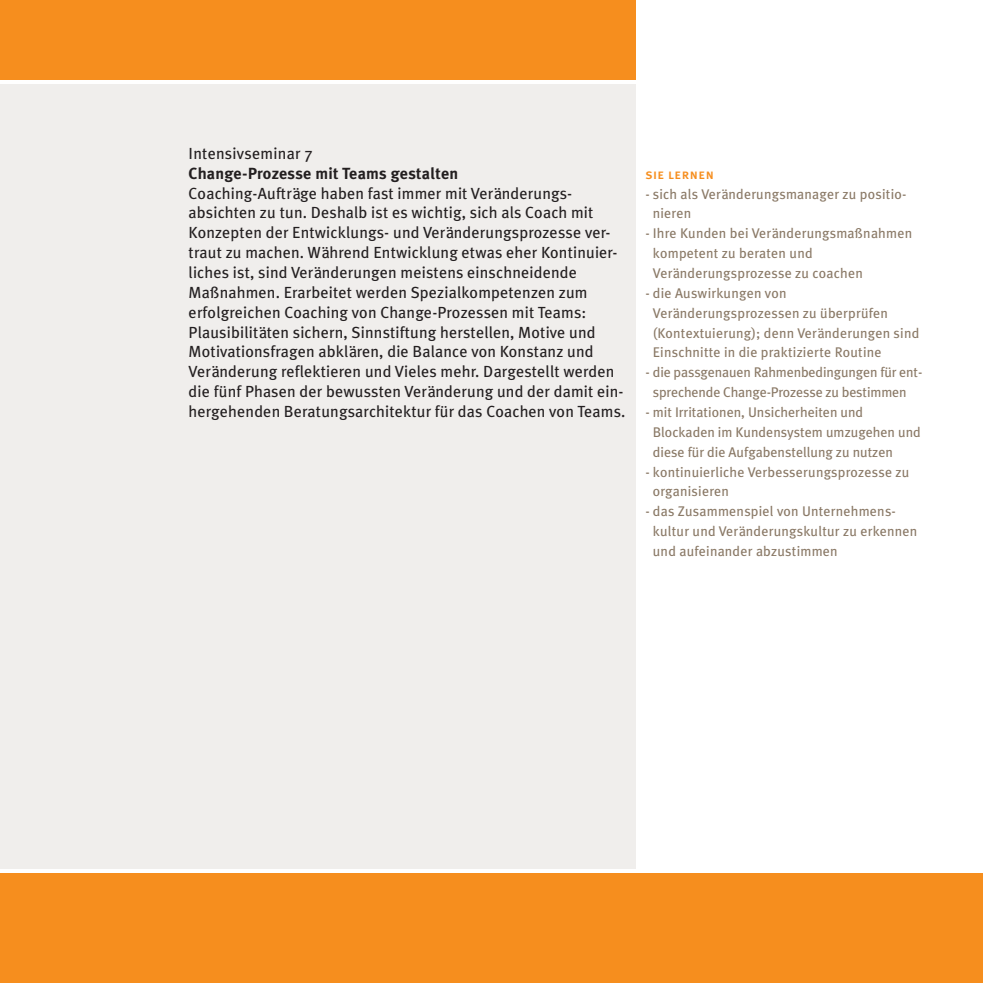
<style>
.page{position:relative;width:983px;height:983px;background:#fff}
.page>*{position:absolute;margin:0;border:0;box-sizing:border-box;transform-origin:0 0}
.t1{font:16.1px/19.8px "Meta Plus";letter-spacing:.01em;color:#231f20}
.t2{font:700 16.1px "Meta Plus";letter-spacing:.015em;color:#231f20}
.t3{font:14px/19.8px "Meta Plus";letter-spacing:.015em;color:#8a7966}
.t4{font:14px/19.8px "Meta Plus";letter-spacing:-.01em;color:#8a7966;text-align:center}
.t5{font:14px "Meta Plus Medium Caps";letter-spacing:.03em;color:#f68e1e}
</style>
<div class="page">
<div style="left:0;top:0;width:635px;height:79px;background:#f68e1e"></div>
<div style="left:0;top:84px;width:635px;height:784px;background:#f0eeec"></div>
<div style="left:0;top:873px;width:982px;height:109px;background:#f68e1e"></div>
<p class="t1" style="left:189px;top:143px;width:125px">Intensivseminar 7</p>
<p class="t2" style="left:189px;top:164px;width:271px">Change-Prozesse mit Teams gestalten</p>
<p class="t1" style="left:189px;top:183px;width:438px">Coaching-Aufträge haben fast immer mit Veränderungs&shy;absichten zu tun. Deshalb ist es wichtig, sich als Coach mit Konzepten der Entwicklungs- und Veränderungsprozesse ver&shy;traut zu machen. Während Entwicklung etwas eher Kontinuier&shy;liches ist, sind Veränderungen meistens einschneidende Maßnahmen. Erarbeitet werden Spezialkompetenzen zum erfolgreichen Coaching von Change-Prozessen mit Teams:<br>Plausibilitäten sichern, Sinnstiftung herstellen, Motive und Motivationsfragen abklären, die Balance von Konstanz und Veränderung reflektieren und Vieles mehr. Dargestellt werden die fünf Phasen der bewussten Veränderung und der damit ein&shy;hergehenden Beratungsarchitektur für das Coachen von Teams.</p>
<p class="t5" style="left:645px;top:166px;width:70px">sie lernen</p>
<p class="t3" style="left:652px;top:184px;width:255px;text-indent:-7px">- sich als Veränderungsmanager zu positio&shy;nieren</p>
<p class="t3" style="left:652px;top:223px;width:261px;text-indent:-7px">- Ihre Kunden bei Veränderungsmaßnahmen kompetent zu beraten und<br>Veränderungsprozesse zu coachen</p>
<p class="t3" style="left:652px;top:283px;width:268px;text-indent:-7px">- die Auswirkungen von Veränderungsprozessen zu überprüfen (Kontextuierung); denn Veränderungen sind Einschnitte in die praktizierte Routine</p>
<p class="t4" style="left:645px;top:362px;width:278px">- die passgenauen Rahmenbedingungen für ent&shy;sprechende Change-Prozesse zu bestimmen</p>
<p class="t3" style="left:652px;top:402px;width:269px;text-indent:-7px">- mit Irritationen, Unsicherheiten und<br>Blockaden im Kundensystem umzugehen und diese für die Aufgabenstellung zu nutzen</p>
<p class="t3" style="left:652px;top:461px;width:258px;text-indent:-7px">- kontinuierliche Verbesserungsprozesse zu organisieren</p>
<p class="t3" style="left:652px;top:501px;width:266px;text-indent:-7px">- das Zusammenspiel von Unternehmens&shy;kultur und Veränderungskultur zu erkennen und aufeinander abzustimmen</p>
</div>
